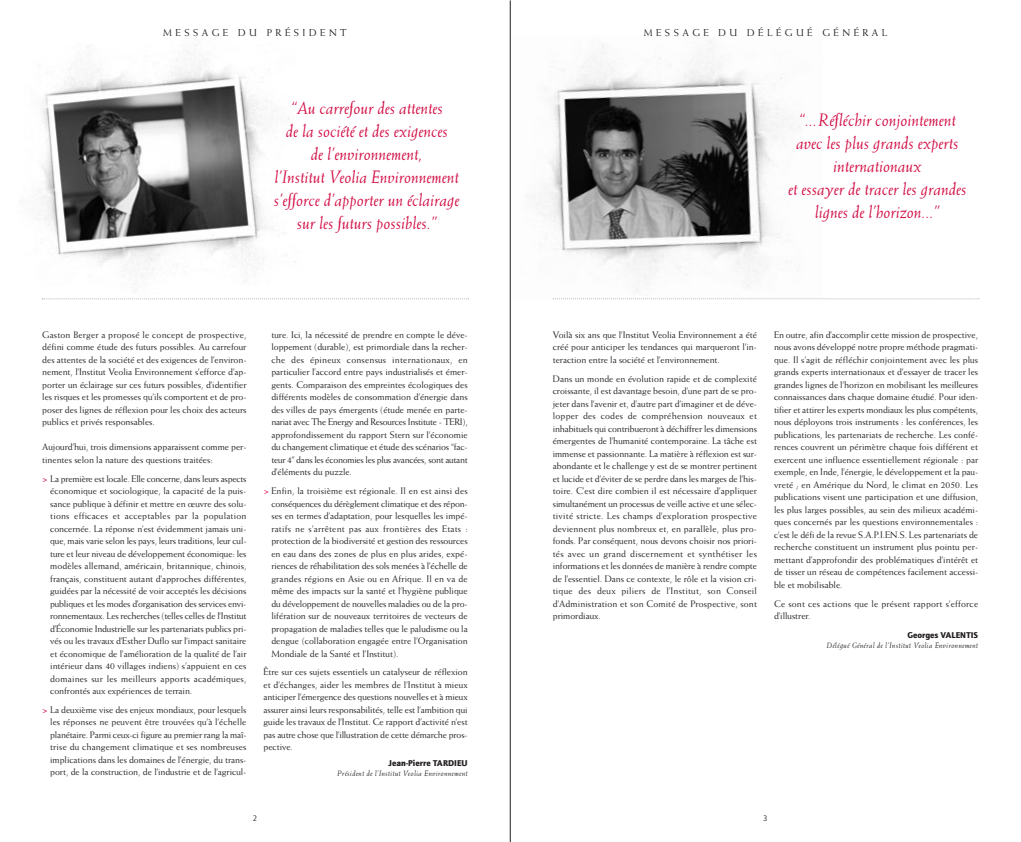
<style>
.page{position:relative;width:1021px;height:842px;background:#fff}
.page>*{position:absolute;margin:0;border:0;box-sizing:border-box;transform-origin:0 0}
.t1{font:italic 18px/23px "Weiss";color:#d20d44;text-align:center}
.t2{font:10px "Weiss";letter-spacing:.35em;color:#231f20}
.t3{font:9.5px/12.5px "Weiss";letter-spacing:-.005em;color:#231f20;text-align:justify}
.t4{font:9.5px/12.5px "Weiss";letter-spacing:.02em;color:#231f20}
.t5{font:900 8.5px "AT Quay Sans";letter-spacing:-.005em;color:#231f20}
.t6{font:italic 8px "Weiss";letter-spacing:.045em;color:#231f20}
.t7{font:8px "AT Quay Sans";color:#231f20}
.s1{font-weight:700;color:#d20d44}
</style>
<div class="page">
<img style="left:527px;top:41px;width:273px;height:251px">
<img style="left:42px;top:44px;width:269px;height:256px">
<hr style="left:510px;top:0;width:1px;height:842px;background:#231f20">
<svg style="left:42px;top:298px;width:426px;height:1px"></svg>
<svg style="left:553px;top:298px;width:426px;height:1px"></svg>
<p class="t2" style="left:163px;top:29px;width:185px">MESSAGE DU PRÉSIDENT</p>
<h1 class="t1" style="left:274px;top:98px;width:187px">“Au carrefour des attentes<br>de la société et des exigences<br>de l’environnement,<br>l’Institut Veolia Environnement s’efforce d’apporter un éclairage sur les futurs possibles.”</h1>
<p class="t3" style="left:42px;top:329px;width:206px">Gaston Berger a proposé le concept de prospective, défini comme étude des futurs possibles. Au carrefour des attentes de la société et des exigences de l’environ&shy;nement, l’Institut Veolia Environnement s’efforce d’ap&shy;porter un éclairage sur ces futurs possibles, d’identifier les risques et les promesses qu’ils comportent et de pro&shy;poser des lignes de réflexion pour les choix des acteurs publics et privés responsables.</p>
<p class="t3" style="left:42px;top:441px;width:206px">Aujourd’hui, trois dimensions apparaissent comme per&shy;tinentes selon la nature des questions traitées:</p>
<p class="t3" style="left:50px;top:473px;width:198px;text-indent:-8px"><span class="s1">&gt;</span> La première est locale. Elle concerne, dans leurs aspects économique et sociologique, la capacité de la puis&shy;sance publique à définir et mettre en œuvre des solu&shy;tions efficaces et acceptables par la population concernée. La réponse n’est évidemment jamais uni&shy;que, mais varie selon les pays, leurs traditions, leur cul&shy;ture et leur niveau de développement économique: les modèles allemand, américain, britannique, chinois, français, constituent autant d’approches différentes, guidées par la nécessité de voir acceptés les décisions publiques et les modes d’organisation des services envi&shy;ronnementaux. Les recherches (telles celles de l’Institut d’Économie Industrielle sur les partenariats publics pri&shy;vés ou les travaux d’Esther Duflo sur l’impact sanitaire et économique de l’amélioration de la qualité de l’air intérieur dans 40 villages indiens) s’appuient en ces domaines sur les meilleurs apports académiques, confrontés aux expériences de terrain.</p>
<p class="t3" style="left:50px;top:704px;width:198px;text-indent:-8px"><span class="s1">&gt;</span> La deuxième vise des enjeux mondiaux, pour lesquels les réponses ne peuvent être trouvées qu’à l’échelle planétaire. Parmi ceux-ci figure au premier rang la maî&shy;trise du changement climatique et ses nombreuses implications dans les domaines de l’énergie, du trans&shy;port, de la construction, de l’industrie et de l’agricul-</p>
<p class="t3" style="left:271px;top:329px;width:198px">ture. Ici, la nécessité de prendre en compte le déve&shy;loppement (durable), est primordiale dans la recher&shy;che des épineux consensus internationaux, en particulier l’accord entre pays industrialisés et émer&shy;gents. Comparaison des empreintes écologiques des différents modèles de consommation d’énergie dans des villes de pays émergents (étude menée en parte&shy;nariat avec The Energy and Resources Institute - TERI), approfondissement du rapport Stern sur l’économie du changement climatique et étude des scénarios “fac&shy;teur 4” dans les économies les plus avancées, sont autant d’éléments du puzzle.</p>
<p class="t3" style="left:271px;top:485px;width:198px;text-indent:-8px"><span class="s1">&gt;</span> Enfin, la troisième est régionale. Il en est ainsi des conséquences du dérèglement climatique et des répon&shy;ses en termes d’adaptation, pour lesquelles les impé&shy;ratifs ne s’arrêtent pas aux frontières des Etats : protection de la biodiversité et gestion des ressources en eau dans des zones de plus en plus arides, expé&shy;riences de réhabilitation des sols menées à l’échelle de grandes régions en Asie ou en Afrique. Il en va de même des impacts sur la santé et l’hygiène publique du développement de nouvelles maladies ou de la pro&shy;lifération sur de nouveaux territoires de vecteurs de propagation de maladies telles que le paludisme ou la dengue (collaboration engagée entre l’Organisation Mondiale de la Santé et l’Institut).</p>
<p class="t3" style="left:263px;top:666px;width:206px">Être sur ces sujets essentiels un catalyseur de réflexion et d’échanges, aider les membres de l’Institut à mieux anticiper l’émergence des questions nouvelles et à mieux assurer ainsi leurs responsabilités, telle est l’ambition qui guide les travaux de l’Institut. Ce rapport d’activité n’est pas autre chose que l’illustration de cette démarche pros&shy;pective.</p>
<p class="t5" style="left:388px;top:759px;width:81px">Jean-Pierre TARDIEU</p>
<p class="t6" style="left:337px;top:770px;width:132px">Président de l’Institut Veolia Environnement</p>
<p class="t7" style="left:253px;top:815px;width:6px">2</p>
<p class="t2" style="left:643px;top:29px;width:245px">MESSAGE DU DÉLÉGUÉ GÉNÉRAL</p>
<h1 class="t1" style="left:788px;top:109px;width:180px">“...Réfléchir conjointement avec les plus grands experts internationaux<br>et essayer de tracer les grandes lignes de l’horizon...”</h1>
<p class="t3" style="left:553px;top:329px;width:206px">Voilà six ans que l’Institut Veolia Environnement a été créé pour anticiper les tendances qui marqueront l’in&shy;teraction entre la société et l’environnement.</p>
<p class="t3" style="left:553px;top:373px;width:206px">Dans un monde en évolution rapide et de complexité croissante, il est davantage besoin, d’une part de se pro&shy;jeter dans l’avenir et, d’autre part d’imaginer et de déve&shy;lopper des codes de compréhension nouveaux et inhabituels qui contribueront à déchiffrer les dimensions émergentes de l’humanité contemporaine. La tâche est immense et passionnante. La matière à réflexion est sur&shy;abondante et le challenge y est de se montrer pertinent et lucide et d’éviter de se perdre dans les marges de l’his&shy;toire. C’est dire combien il est nécessaire d’appliquer simultanément un processus de veille active et une sélec&shy;tivité stricte. Les champs d’exploration prospective deviennent plus nombreux et, en parallèle, plus pro&shy;fonds. Par conséquent, nous devons choisir nos priori&shy;tés avec un grand discernement et synthétiser les informations et les données de manière à rendre compte de l’essentiel. Dans ce contexte, le rôle et la vision cri&shy;tique des deux piliers de l’Institut, son Conseil d’Administration et son Comité de Prospective, sont primordiaux.</p>
<p class="t3" style="left:774px;top:329px;width:206px">En outre, afin d’accomplir cette mission de prospective, nous avons développé notre propre méthode pragmati&shy;que. Il s’agit de réfléchir conjointement avec les plus grands experts internationaux et d’essayer de tracer les grandes lignes de l’horizon en mobilisant les meilleures connaissances dans chaque domaine étudié. Pour iden&shy;tifier et attirer les experts mondiaux les plus compétents, nous déployons trois instruments : les conférences, les publications, les partenariats de recherche. Les confé&shy;rences couvrent un périmètre chaque fois différent et exercent une influence essentiellement régionale : par exemple, en Inde, l’énergie, le développement et la pau&shy;vreté ; en Amérique du Nord, le climat en 2050. Les publications visent une participation et une diffusion, les plus larges possibles, au sein des milieux académi&shy;ques concernés par les questions environnementales : c’est le défi de la revue S.A.P.I.EN.S. Les partenariats de recherche constituent un instrument plus pointu per&shy;mettant d’approfondir des problématiques d’intérêt et de tisser un réseau de compétences facilement accessi&shy;ble et mobilisable.</p>
<p class="t4" style="left:774px;top:598px;width:206px">Ce sont ces actions que le présent rapport s’efforce d’illustrer.</p>
<p class="t5" style="left:907px;top:631px;width:72px">Georges VALENTIS</p>
<p class="t6" style="left:826px;top:642px;width:153px">Délégué Général de l’Institut Veolia Environnement</p>
<p class="t7" style="left:763px;top:815px;width:6px">3</p>
</div>
